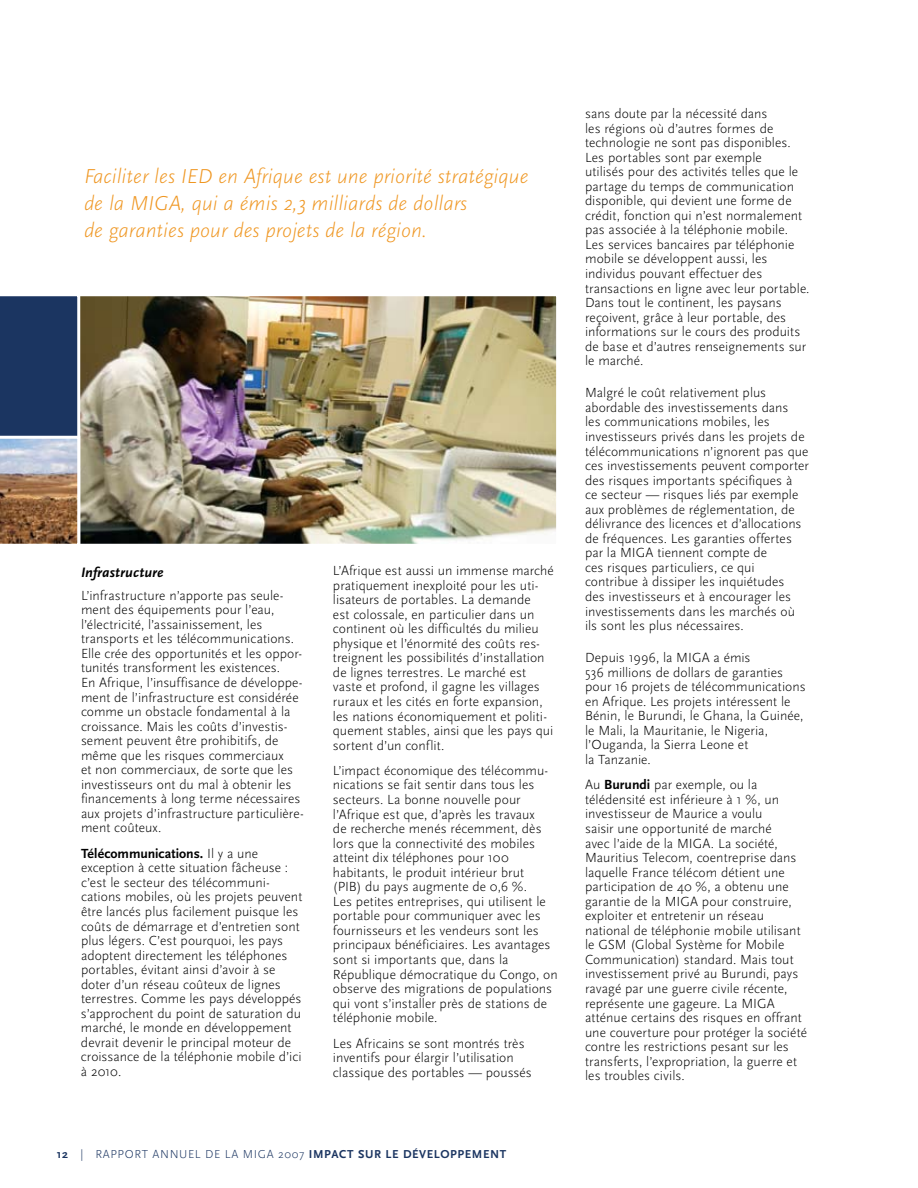
<style>
.page{position:relative;width:918px;height:1188px;background:#fff}
.page>*{position:absolute;margin:0;border:0;box-sizing:border-box;transform-origin:0 0}
.t1{font:italic 300 21px/27px "Scala Sans";color:#ef9621}
.t2{font:italic 700 14.25px "Scala Sans";letter-spacing:.01em;color:#000}
.t3{font:300 13.8px/14.5px "Scala Sans";letter-spacing:.005em;color:#000}
.t4{font:700 12px "Scala Sans";letter-spacing:.05em;color:#1b3561}
.s1{font-weight:700}
.s2{font-weight:300}
</style>
<div class="page">
<img style="left:80px;top:297px;width:475px;height:246px">
<div style="left:46px;top:293px;width:513px;height:254px;border:3px solid #fff"></div>
<svg style="left:0;top:293px;width:80px;height:254px;background:#5b5f70"></svg>
<h1 class="t1" style="left:84px;top:163px;width:446px">Faciliter les IED en Afrique est une priorité stratégique de la MIGA, qui a émis 2,3 milliards de dollars<br>de garanties pour des projets de la région.</h1>
<p class="t2" style="left:81px;top:564px;width:84px">Infrastructure</p>
<p class="t3" style="left:81px;top:588px;width:224px">L’infrastructure n’apporte pas seule&shy;ment des équipements pour l’eau, l’électricité, l’assainissement, les transports et les télécommunications.<br>Elle crée des opportunités et les oppor&shy;tunités transforment les existences.<br>En Afrique, l’insuffisance de développe&shy;ment de l’infrastructure est considérée comme un obstacle fondamental à la croissance. Mais les coûts d’investis&shy;sement peuvent être prohibitifs, de même que les risques commerciaux<br>et non commerciaux, de sorte que les investisseurs ont du mal à obtenir les financements à long terme nécessaires aux projets d’infrastructure particulière&shy;ment coûteux.</p>
<p class="t3" style="left:81px;top:846px;width:223px"><span class="s1">Télécommunications.</span> Il y a une exception à cette situation fâcheuse : c’est le secteur des télécommuni&shy;cations mobiles, où les projets peuvent être lancés plus facilement puisque les coûts de démarrage et d’entretien sont plus légers. C’est pourquoi, les pays adoptent directement les téléphones portables, évitant ainsi d’avoir à se doter d’un réseau coûteux de lignes terrestres. Comme les pays développés s’approchent du point de saturation du marché, le monde en développement devrait devenir le principal moteur de croissance de la téléphonie mobile d’ici à 2010.</p>
<p class="t3" style="left:333px;top:564px;width:222px">L’Afrique est aussi un immense marché pratiquement inexploité pour les uti&shy;lisateurs de portables. La demande<br>est colossale, en particulier dans un continent où les difficultés du milieu physique et l’énormité des coûts res&shy;treignent les possibilités d’installation de lignes terrestres. Le marché est vaste et profond, il gagne les villages ruraux et les cités en forte expansion, les nations économiquement et politi&shy;quement stables, ainsi que les pays qui sortent d’un conflit.</p>
<p class="t3" style="left:333px;top:763px;width:226px">L’impact économique des télécommu&shy;nications se fait sentir dans tous les secteurs. La bonne nouvelle pour l’Afrique est que, d’après les travaux<br>de recherche menés récemment, dès lors que la connectivité des mobiles atteint dix téléphones pour 100 habitants, le produit intérieur brut<br>(PIB) du pays augmente de 0,6 %.<br>Les petites entreprises, qui utilisent le portable pour communiquer avec les fournisseurs et les vendeurs sont les principaux bénéficiaires. Les avantages sont si importants que, dans la République démocratique du Congo, on observe des migrations de populations qui vont s’installer près de stations de téléphonie mobile.</p>
<p class="t3" style="left:333px;top:1036px;width:200px">Les Africains se sont montrés très inventifs pour élargir l’utilisation classique des portables — poussés</p>
<p class="t4" style="left:57px;top:1148px;width:451px">12 <span class="s2">| RAPPORT ANNUEL DE LA MIGA 2007</span> I MPACT SUR LE DÉVELOPPEMENT</p>
<p class="t3" style="left:585px;top:106px;width:226px">sans doute par la nécessité dans<br>les régions où d’autres formes de technologie ne sont pas disponibles.<br>Les portables sont par exemple<br>utilisés pour des activités telles que le partage du temps de communication disponible, qui devient une forme de crédit, fonction qui n’est normalement pas associée à la téléphonie mobile.<br>Les services bancaires par téléphonie mobile se développent aussi, les individus pouvant effectuer des transactions en ligne avec leur portable.<br>Dans tout le continent, les paysans reçoivent, grâce à leur portable, des informations sur le cours des produits de base et d’autres renseignements sur le marché.</p>
<p class="t3" style="left:585px;top:386px;width:225px">Malgré le coût relativement plus abordable des investissements dans<br>les communications mobiles, les investisseurs privés dans les projets de télécommunications n’ignorent pas que ces investissements peuvent comporter des risques importants spécifiques à<br>ce secteur — risques liés par exemple aux problèmes de réglementation, de délivrance des licences et d’allocations de fréquences. Les garanties offertes par la MIGA tiennent compte de<br>ces risques particuliers, ce qui contribue à dissiper les inquiétudes<br>des investisseurs et à encourager les investissements dans les marchés où ils sont les plus nécessaires.</p>
<p class="t3" style="left:585px;top:651px;width:222px">Depuis 1996, la MIGA a émis<br>536 millions de dollars de garanties pour 16 projets de télécommunications en Afrique. Les projets intéressent le<br>Bénin, le Burundi, le Ghana, la Guinée, le Mali, la Mauritanie, le Nigeria, l’Ouganda, la Sierra Leone et<br>la Tanzanie.</p>
<p class="t3" style="left:585px;top:778px;width:223px">Au <span class="s1">Burundi</span> par exemple, ou la télédensité est inférieure à 1 %, un investisseur de Maurice a voulu<br>saisir une opportunité de marché<br>avec l’aide de la MIGA. La société, Mauritius Telecom, coentreprise dans laquelle France télécom détient une participation de 40 %, a obtenu une garantie de la MIGA pour construire, exploiter et entretenir un réseau national de téléphonie mobile utilisant le GSM (Global Système for Mobile Communication) standard. Mais tout investissement privé au Burundi, pays ravagé par une guerre civile récente, représente une gageure. La MIGA atténue certains des risques en offrant une couverture pour protéger la société contre les restrictions pesant sur les transferts, l’expropriation, la guerre et les troubles civils.</p>
</div>
